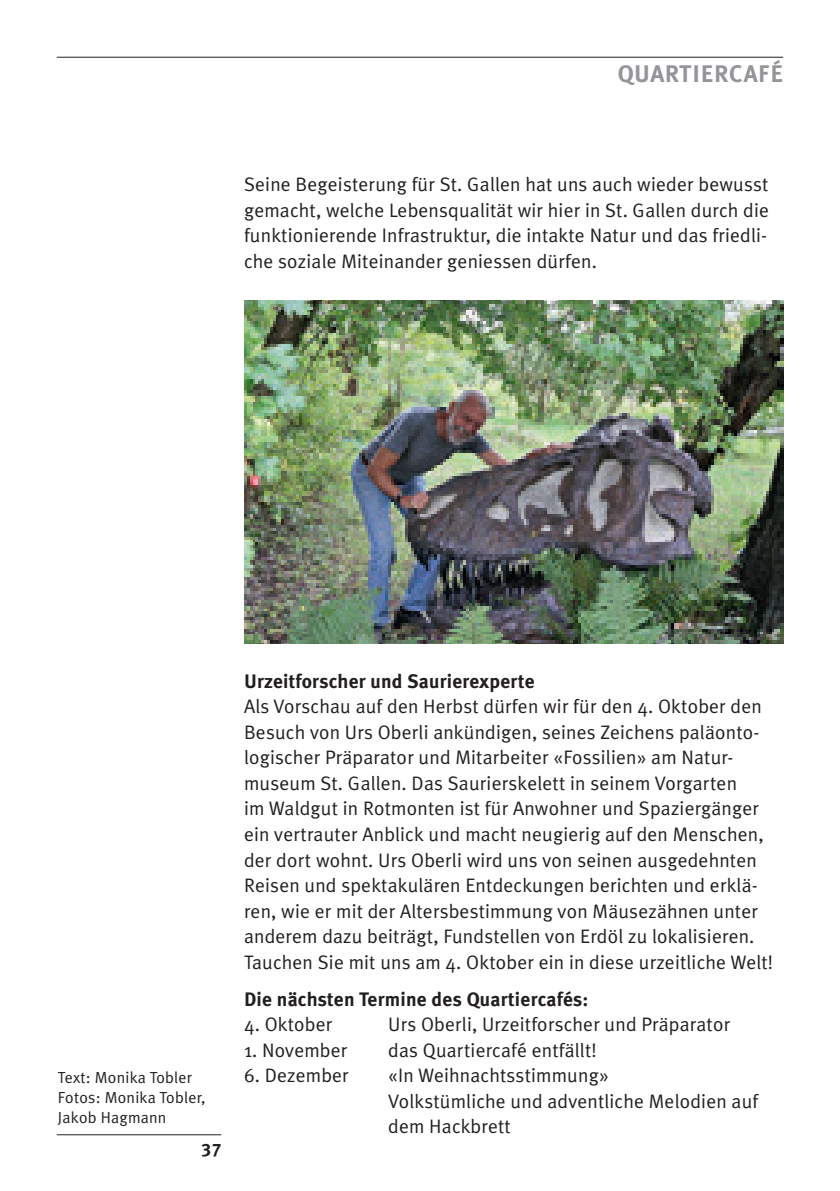
<style>
.page{position:relative;width:840px;height:1191px;background:#fff}
.page>*{position:absolute;margin:0;border:0;box-sizing:border-box;transform-origin:0 0}
.t1{font:700 24px "Meta Plus";letter-spacing:.025em;color:#939598}
.t2{font:19.6px/25.6px "Meta Plus Normal";letter-spacing:.01em;color:#231f20}
.t3{font:700 19.6px "Meta Plus";letter-spacing:.01em;color:#231f20}
.t4{font:18px "Meta Plus Bold Caps";color:#231f20}
.t5{font:16px/20px "Meta Plus Normal";letter-spacing:.015em;color:#231f20}
</style>
<div class="page">
<hr style="left:57px;top:1134px;width:164px;height:1px;background:#231f20">
<hr style="left:57px;top:57px;width:725px;height:1px;background:#231f20">
<img style="left:244px;top:301px;width:538px;height:342px">
<p class="t1" style="left:617px;top:60px;width:167px">QUARTIERCAFÉ</p>
<p class="t2" style="left:244px;top:171px;width:526px;text-align:justify">Seine Begeisterung für St. Gallen hat uns auch wieder bewusst gemacht, welche Lebensqualität wir hier in St. Gallen durch die funktionierende Infrastruktur, die intakte Natur und das friedli&shy;che soziale Miteinander geniessen dürfen.</p>
<p class="t5" style="left:58px;top:1067px;width:149px">Text: Monika Tobler<br>Fotos: Monika Tobler,<br>Jakob Hagmann</p>
<p class="t4" style="left:201px;top:1139px;width:21px">37</p>
<p class="t3" style="left:244px;top:669px;width:292px">Urzeitforscher und Saurierexperte</p>
<p class="t2" style="left:244px;top:693px;width:530px">Als Vorschau auf den Herbst dürfen wir für den 4. Oktober den Besuch von Urs Oberli ankündigen, seines Zeichens paläonto&shy;logischer Präparator und Mitarbeiter «Fossilien» am Natur&shy;museum St. Gallen. Das Saurierskelett in seinem Vorgarten<br>im Waldgut in Rotmonten ist für Anwohner und Spaziergänger ein vertrauter Anblick und macht neugierig auf den Menschen, der dort wohnt. Urs Oberli wird uns von seinen ausgedehnten Reisen und spektakulären Entdeckungen berichten und erklä&shy;ren, wie er mit der Altersbestimmung von Mäusezähnen unter anderem dazu beiträgt, Fundstellen von Erdöl zu lokalisieren.<br>Tauchen Sie mit uns am 4. Oktober ein in diese urzeitliche Welt!</p>
<p class="t3" style="left:244px;top:987px;width:346px">Die nächsten Termine des Quartiercafés:</p>
<p class="t2" style="left:244px;top:1011px;width:90px">4. Oktober</p>
<p class="t2" style="left:388px;top:1011px;width:343px">Urs Oberli, Urzeitforscher und Präparator</p>
<p class="t2" style="left:244px;top:1037px;width:105px">1. November</p>
<p class="t2" style="left:388px;top:1037px;width:210px">das Quartiercafé entfällt!</p>
<p class="t2" style="left:244px;top:1062px;width:106px">6. Dezember</p>
<p class="t2" style="left:388px;top:1062px;width:371px">«In Weihnachtsstimmung»<br>Volkstümliche und adventliche Melodien auf dem Hackbrett</p>
</div>
